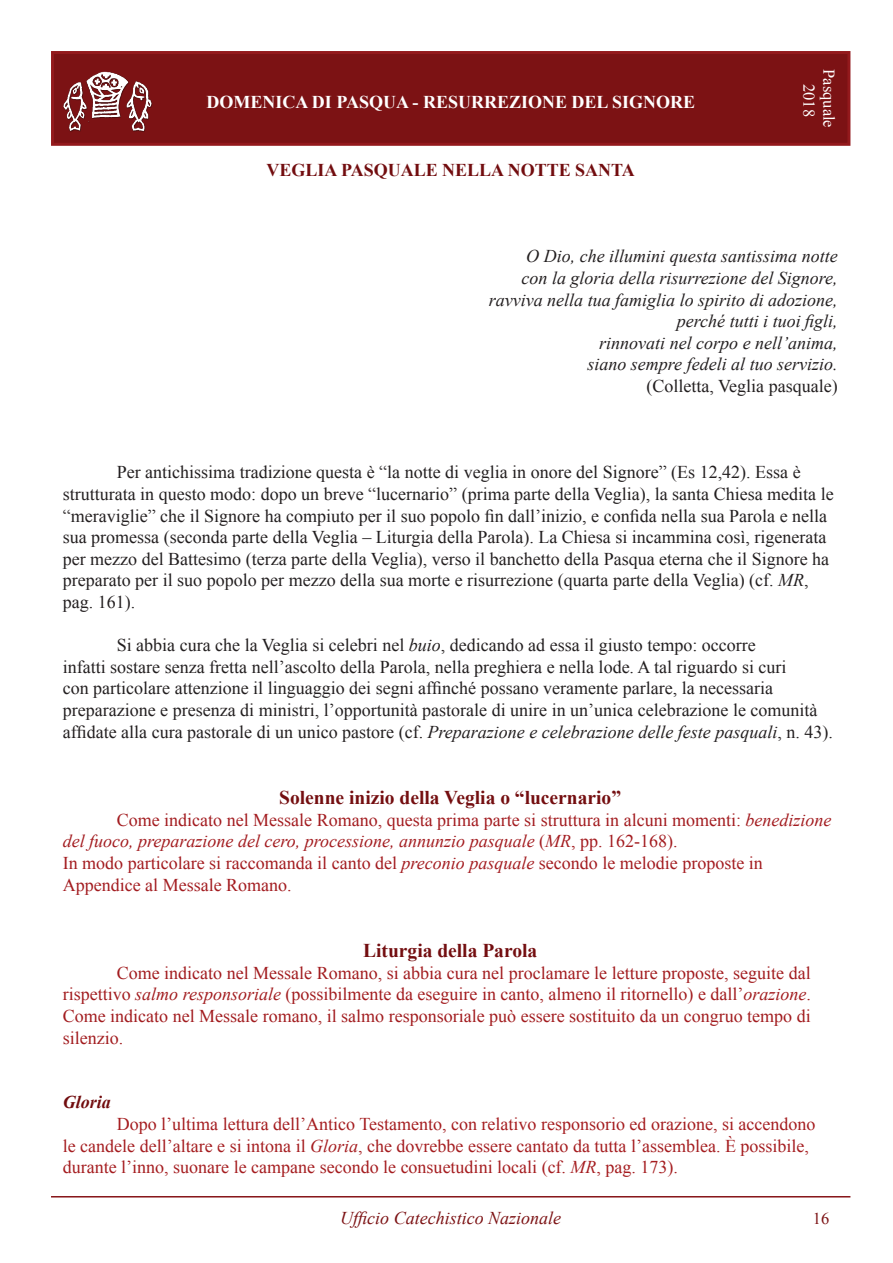
<style>
.page{position:relative;width:893px;height:1263px;background:#fff}
.page>*{position:absolute;margin:0;border:0;box-sizing:border-box;transform-origin:0 0}
.t1{font:700 19.5px "Times New Roman";color:#740e10}
.t2{font:700 19.5px "Times New Roman";color:#730e10}
.t3{font:18px/21.6px "Times New Roman";color:#231f20}
.t4{font:18px/21.6px "Times New Roman";color:#a21c1f;text-align:justify}
.t5{font:18px/21.6px "Times New Roman";color:#a31c20}
.t6{font:18px/21.6px "Times New Roman";color:#a51d20}
.t7{font:italic 18px/21.6px "Times New Roman";color:#231f20;text-align:right}
.t8{font:700 18px "Times New Roman";color:#fff}
.t9{font:700 18px "Times New Roman";color:#720d0f}
.t10{font:italic 18px "Times New Roman";color:#7c1214}
.t11{font:italic 700 18px "Times New Roman";color:#710c0e}
.t12{font:16.5px/19.8px "Times New Roman";color:#fff;text-align:center}
.t13{font:16.5px "Times New Roman";color:#7c1214}
.s1{font-style:italic}
</style>
<div class="page">
<div style="left:51px;top:51px;width:799px;height:95px;background:#7c1214;border:3px solid #93191c"></div>
<hr style="left:51px;top:1196px;width:799px;height:1px;background:#871518">
<img style="left:63px;top:71px;width:90px;height:61px">
<p class="t8" style="left:206px;top:90px;width:490px">Domenica di Pasqua - Resurrezione del Signore</p>
<p class="t9" style="left:266px;top:157px;width:26px">VEGLIA</p>
<p class="t9" style="left:341px;top:157px;width:23px">PASQUALE</p>
<p class="t9" style="left:442px;top:157px;width:14px">NELLA</p>
<p class="t9" style="left:508px;top:157px;width:81px">NOTTE SAN</p>
<p class="t9" style="left:611px;top:157px;width:25px">TA</p>
<p class="t12" style="left:839px;top:69px;width:60px;rotate:90deg">Pasquale<br>2018</p>
<p class="t7" style="left:489px;top:245px;width:351px">O Dio, che illumini questa santissima notte<br>con la gloria della risurrezione del Signore, ravviva nella tua famiglia lo spirito di adozione, perché tutti i tuoi figli,<br>rinnovati nel corpo e nell’anima,<br>siano sempre fedeli al tuo servizio.</p>
<p class="t3" style="left:647px;top:375px;width:193px">(Colletta, Veglia pasquale)</p>
<p class="t3" style="left:63px;top:461px;width:772px;text-indent:54px">Per antichissima tradizione questa è “la notte di veglia in onore del Signore” (Es 12,42). Essa è strutturata in questo modo: dopo un breve “lucernario” (prima parte della Veglia), la santa Chiesa medita le “meraviglie” che il Signore ha compiuto per il suo popolo fin dall’inizio, e confida nella sua Parola e nella sua promessa (seconda parte della Veglia – Liturgia della Parola). La Chiesa si incammina così, rigenerata per mezzo del Battesimo (terza parte della Veglia), verso il banchetto della Pasqua eterna che il Signore ha preparato per il suo popolo per mezzo della sua morte e risurrezione (quarta parte della Veglia) (cf. <span class="s1">MR</span>, pag. 161).</p>
<p class="t3" style="left:63px;top:634px;width:772px;text-indent:54px">Si abbia cura che la Veglia si celebri nel <span class="s1">buio</span>, dedicando ad essa il giusto tempo: occorre<br>infatti sostare senza fretta nell’ascolto della Parola, nella preghiera e nella lode. A tal riguardo si curi<br>con particolare attenzione il linguaggio dei segni affinché possano veramente parlare, la necessaria preparazione e presenza di ministri, l’opportunità pastorale di unire in un’unica celebrazione le comunità affidate alla cura pastorale di un unico pastore (cf. <span class="s1">Preparazione e celebrazione delle feste pasquali</span>, n. 43).</p>
<p class="t1" style="left:279px;top:784px;width:343px">Solenne inizio della Veglia o “lucernario”</p>
<p class="t5" style="left:63px;top:809px;width:770px;text-indent:54px">Come indicato nel Messale Romano, questa prima parte si struttura in alcuni momenti: <span class="s1">benedizione del fuoco, preparazione del cero, processione, annunzio pasquale</span> (<span class="s1">MR</span>, pp. 162-168).<br>In modo particolare si raccomanda il canto del <span class="s1">preconio pasquale</span> secondo le melodie proposte in Appendice al Messale Romano.</p>
<p class="t2" style="left:363px;top:937px;width:176px">Liturgia della Parola</p>
<p class="t4" style="left:63px;top:962px;width:750px;text-indent:54px">Come indicato nel Messale Romano, si abbia cura nel proclamare le letture proposte, seguite dal rispettivo <span class="s1">salmo responsoriale</span> (possibilmente da eseguire in canto, almeno il ritornello) e dall’<span class="s1">orazione</span>.<br>Come indicato nel Messale romano, il salmo responsoriale può essere sostituito da un congruo tempo di silenzio.</p>
<p class="t11" style="left:63px;top:1090px;width:50px">Gloria</p>
<p class="t6" style="left:63px;top:1113px;width:754px;text-indent:54px">Dopo l’ultima lettura dell’Antico Testamento, con relativo responsorio ed orazione, si accendono le candele dell’altare e si intona il <span class="s1">Gloria</span>, che dovrebbe essere cantato da tutta l’assemblea. È possibile, durante l’inno, suonare le campane secondo le consuetudini locali (cf. <span class="s1">MR</span>, pag. 173).</p>
<p class="t10" style="left:340px;top:1206px;width:223px">Ufficio Catechistico Nazionale</p>
<p class="t13" style="left:813px;top:1207px;width:18px">16</p>
</div>
